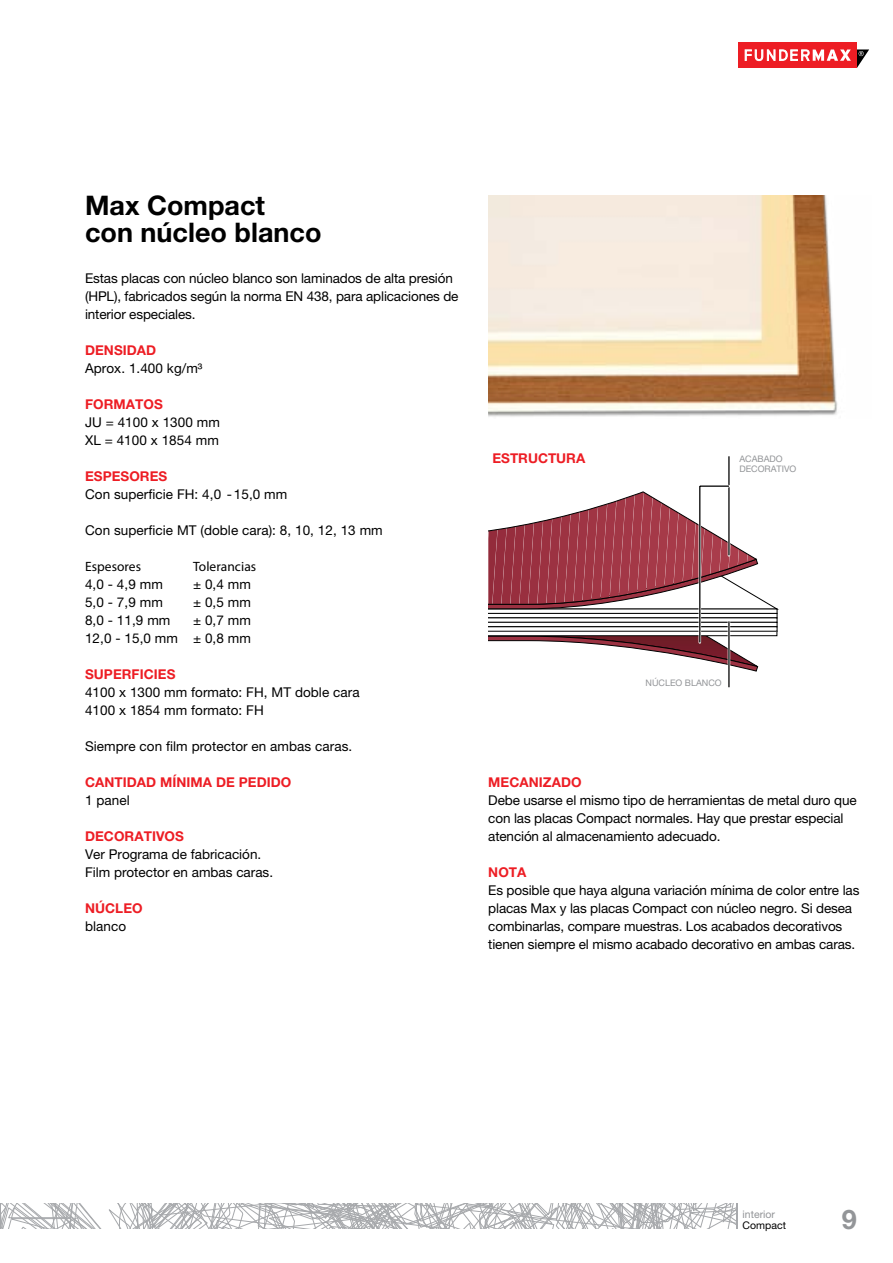
<style>
.page{position:relative;width:893px;height:1263px;background:#fff}
.page>*{position:absolute;margin:0;border:0;box-sizing:border-box;transform-origin:0 0}
.t1{font:700 27px/27px "Helvetica Neue LT Pro";color:#000}
.t2{font:700 27px "Helvetica Neue LT Pro";color:#939598}
.t3{font:13.5px/18px "Helvetica Neue LT Pro";letter-spacing:-.01em;color:#000}
.t4{font:700 13.5px "Helvetica Neue LT Pro";letter-spacing:.005em;color:#ed1d24}
.t5{font:13.5px "Myriad Pro";letter-spacing:.005em;color:#000}
.t6{font:10.5px "Helvetica Neue LT Pro";color:#939598}
.t7{font:10.5px "Helvetica Neue LT Pro";color:#000}
.t8{font:9px/10.5px "Helvetica Neue LT Pro";color:#939598}
</style>
<div class="page">
<img style="left:488px;top:196px;width:349px;height:221px">
<svg style="left:488px;top:491px;width:291px;height:180px"></svg>
<hr style="left:728px;top:621px;width:2px;height:66px;background:#000">
<hr style="left:728px;top:456px;width:2px;height:99px;background:#000">
<hr style="left:698px;top:486px;width:3px;height:156px;background:#fff">
<hr style="left:700px;top:485px;width:29px;height:2px;background:#000">
<hr style="left:699px;top:486px;width:1px;height:156px;background:#000">
<div style="left:738px;top:43px;width:119px;height:25px;background:#ed1d24"></div>
<svg style="left:744px;top:49px;width:125px;height:19px"></svg>
<svg style="left:0;top:1203px;width:737px;height:26px"></svg>
<h1 class="t1" style="left:85px;top:191px;width:238px">Max Compact<br>con núcleo blanco</h1>
<p class="t3" style="left:85px;top:269px;width:375px">Estas placas con núcleo blanco son laminados de alta presión (HPL), fabricados según la norma EN 438, para aplicaciones de interior especiales.</p>
<p class="t4" style="left:85px;top:342px;width:73px">DENSIDAD</p>
<p class="t3" style="left:85px;top:359px;width:119px">Aprox. 1.400 kg/m³</p>
<p class="t4" style="left:85px;top:396px;width:79px">FORMATOS</p>
<p class="t3" style="left:85px;top:413px;width:136px">JU = 4100 x 1300 mm<br>XL = 4100 x 1854 mm</p>
<p class="t4" style="left:85px;top:468px;width:84px">ESPESORES</p>
<p class="t3" style="left:85px;top:485px;width:204px">Con superficie FH: 4,0 -15,0 mm</p>
<p class="t3" style="left:85px;top:521px;width:299px">Con superficie MT (doble cara): 8, 10, 12, 13 mm</p>
<p class="t5" style="left:85px;top:558px;width:58px">Espesores</p>
<p class="t5" style="left:193px;top:558px;width:65px">Tolerancias</p>
<p class="t3" style="left:85px;top:575px;width:79px">4,0 - 4,9 mm</p>
<p class="t3" style="left:193px;top:575px;width:59px">± 0,4 mm</p>
<p class="t3" style="left:85px;top:593px;width:79px">5,0 - 7,9 mm</p>
<p class="t3" style="left:193px;top:593px;width:59px">± 0,5 mm</p>
<p class="t3" style="left:85px;top:611px;width:87px">8,0 - 11,9 mm</p>
<p class="t3" style="left:85px;top:611px;width:167px;text-align:right">± 0,7 mm<br>12,0 - 15,0 mm ± 0,8 mm</p>
<p class="t4" style="left:85px;top:666px;width:92px">SUPERFICIES</p>
<p class="t3" style="left:85px;top:683px;width:276px">4100 x 1300 mm formato: FH, MT doble cara<br>4100 x 1854 mm formato: FH</p>
<p class="t3" style="left:85px;top:737px;width:269px">Siempre con film protector en ambas caras.</p>
<p class="t4" style="left:85px;top:774px;width:208px">CANTIDAD MÍNIMA DE PEDIDO</p>
<p class="t3" style="left:85px;top:791px;width:46px">1 panel</p>
<p class="t4" style="left:85px;top:828px;width:100px">DECORATIVOS</p>
<p class="t3" style="left:85px;top:845px;width:190px">Ver Programa de fabricación.<br>Film protector en ambas caras.</p>
<p class="t4" style="left:85px;top:900px;width:59px">NÚCLEO</p>
<p class="t3" style="left:85px;top:917px;width:43px">blanco</p>
<p class="t4" style="left:492px;top:450px;width:94px">ESTRUCTURA</p>
<p class="t8" style="left:739px;top:453px;width:59px">ACABADO<br>DECORATIVO</p>
<p class="t8" style="left:645px;top:677px;width:78px">NÚCLEO BLANCO</p>
<p class="t4" style="left:488px;top:774px;width:95px">MECANIZADO</p>
<p class="t3" style="left:488px;top:791px;width:370px">Debe usarse el mismo tipo de herramientas de metal duro que con las placas Compact normales. Hay que prestar especial atención al almacenamiento adecuado.</p>
<p class="t4" style="left:488px;top:864px;width:40px">NOTA</p>
<p class="t3" style="left:488px;top:881px;width:373px">Es posible que haya alguna variación mínima de color entre las placas Max y las placas Compact con núcleo negro. Si desea combinarlas, compare muestras. Los acabados decorativos tienen siempre el mismo acabado decorativo en ambas caras.</p>
<p class="t6" style="left:743px;top:1208px;width:34px">interior</p>
<p class="t7" style="left:743px;top:1219px;width:45px">Compact</p>
<h1 class="t2" style="left:842px;top:1202px;width:17px">9</h1>
</div>
